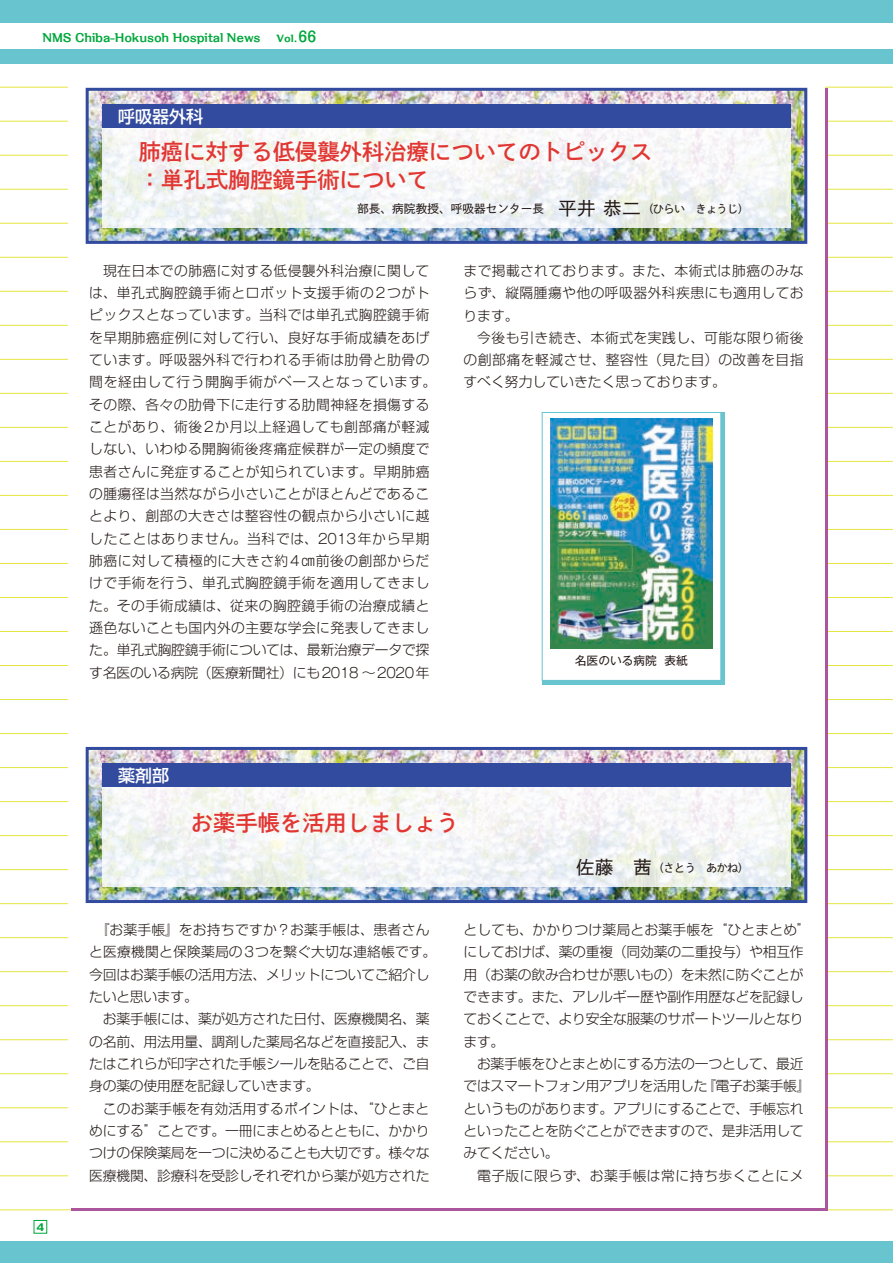
<style>
.page{position:relative;width:893px;height:1263px;background:#fff}
.page>*{position:absolute;margin:0;border:0;box-sizing:border-box;transform-origin:0 0}
.t1{font:22.35px/28.7px "P Shuei Go Kin Std B";color:#e13632}
.t2{font:18px "P Shuei Go Kin Std M";color:#231916}
.t3{font:500 16.95px "Shin Go Pro";color:#fff}
.t4{font:300 13.8px/22.4px "Shin Go Pro";letter-spacing:.02em;color:#231916}
.t5{font:300 13.8px/22.4px "Shin Go Pro";letter-spacing:-.015em;color:#231916}
.t6{font:11.7px "P Shuei Go Kin Std M";color:#231916}
.t7{font:700 11.7px "Kakumin Pro";letter-spacing:-.02em;color:#00a73c}
.t8{font:11.7px "Gothic MB101 Pro";color:#231916}
.t9{font:11.1px "P Shuei Go Kin Std M";letter-spacing:-.05em;color:#231916}
.t10{font:800 10.05px "Kakumin Pro";color:#00a73c}
.t11{font:800 9.6px "Kakumin Pro";color:#00a73c}
.s1{font-weight:700;font-size:14.85px}
.s2{font-size:18px}
.s3{font-size:11.1px}
.s4{font-family:"Gothic MB101 Pro"}
</style>
<div class="page">
<hr style="left:0;top:1209px;width:893px;height:1px;background:#e5e641">
<hr style="left:0;top:1175px;width:893px;height:1px;background:#e5e641">
<hr style="left:0;top:1141px;width:893px;height:1px;background:#e5e641">
<hr style="left:0;top:1107px;width:893px;height:1px;background:#e5e641">
<hr style="left:0;top:1073px;width:893px;height:1px;background:#e5e641">
<hr style="left:0;top:1039px;width:893px;height:1px;background:#e5e641">
<hr style="left:0;top:1005px;width:893px;height:1px;background:#e5e641">
<hr style="left:0;top:971px;width:893px;height:1px;background:#e5e641">
<hr style="left:0;top:937px;width:893px;height:1px;background:#e5e641">
<hr style="left:0;top:903px;width:893px;height:1px;background:#e5e641">
<hr style="left:0;top:869px;width:893px;height:1px;background:#e5e641">
<hr style="left:0;top:835px;width:893px;height:1px;background:#e5e641">
<hr style="left:0;top:801px;width:893px;height:1px;background:#e5e641">
<hr style="left:0;top:767px;width:893px;height:1px;background:#e5e641">
<hr style="left:0;top:733px;width:893px;height:1px;background:#e5e641">
<hr style="left:0;top:699px;width:893px;height:1px;background:#e5e641">
<hr style="left:0;top:665px;width:893px;height:1px;background:#e5e641">
<hr style="left:0;top:631px;width:893px;height:1px;background:#e5e641">
<hr style="left:0;top:597px;width:893px;height:1px;background:#e5e641">
<hr style="left:0;top:563px;width:893px;height:1px;background:#e5e641">
<hr style="left:0;top:529px;width:893px;height:1px;background:#e5e641">
<hr style="left:0;top:495px;width:893px;height:1px;background:#e5e641">
<hr style="left:0;top:461px;width:893px;height:1px;background:#e5e641">
<hr style="left:0;top:427px;width:893px;height:1px;background:#e5e641">
<hr style="left:0;top:393px;width:893px;height:1px;background:#e5e641">
<hr style="left:0;top:359px;width:893px;height:1px;background:#e5e641">
<hr style="left:0;top:325px;width:893px;height:1px;background:#e5e641">
<hr style="left:0;top:291px;width:893px;height:1px;background:#e5e641">
<hr style="left:0;top:257px;width:893px;height:1px;background:#e5e641">
<hr style="left:0;top:223px;width:893px;height:1px;background:#e5e641">
<hr style="left:0;top:189px;width:893px;height:1px;background:#e5e641">
<hr style="left:0;top:155px;width:893px;height:1px;background:#e5e641">
<hr style="left:0;top:121px;width:893px;height:1px;background:#e5e641">
<hr style="left:0;top:87px;width:893px;height:1px;background:#e5e641">
<div style="left:68px;top:85px;width:757px;height:1123px;background:#fff"></div>
<div style="left:0;top:0;width:893px;height:64px;background:#68c4cf"></div>
<div style="left:0;top:23px;width:893px;height:26px;background:#fff"></div>
<div style="left:0;top:1242px;width:893px;height:21px;background:#68c4cf"></div>
<div style="left:34px;top:1220px;width:13px;height:13px;border:1px solid #00a73c"></div>
<img style="left:90px;top:92px;width:713px;height:148px">
<svg style="left:102px;top:128px;width:689px;height:99px;fill:#f4f6f6"></svg>
<div style="left:102px;top:104px;width:689px;height:24px;background:#334b9e"></div>
<div style="left:86px;top:88px;width:721px;height:156px;border:3px solid #334b9e"></div>
<img style="left:90px;top:751px;width:713px;height:148px">
<svg style="left:102px;top:787px;width:689px;height:100px;fill:#f4f6f6"></svg>
<div style="left:102px;top:763px;width:689px;height:24px;background:#334b9e"></div>
<div style="left:86px;top:747px;width:721px;height:156px;border:3px solid #334b9e"></div>
<div style="left:542px;top:412px;width:183px;height:273px;background:#68c4cf"></div>
<div style="left:542px;top:412px;width:179px;height:268px;background:#fff"></div>
<div style="left:542px;top:412px;width:179px;height:269px;border:1px solid #68c4cf"></div>
<img style="left:550px;top:419px;width:163px;height:229px">
<p class="t7" style="left:43px;top:29px;width:220px">NMS Chiba-Hokusoh Hospital News</p>
<p class="t11" style="left:276px;top:31px;width:41px">Vol. <span class="s1">66</span></p>
<p class="t3" style="left:118px;top:102px;width:87px">呼吸器外科</p>
<h1 class="t1" style="left:139px;top:137px;width:515px">肺癌に対する低侵襲外科治療についてのトピックス：単孔式胸腔鏡手術について</h1>
<p class="t6" style="left:357px;top:201px;width:393px">部長、病院教授、呼吸器センター長 <span class="s2">平井 恭二</span><span class="s3">（ひらい　きょうじ）</span></p>
<p class="t4" style="left:89px;top:258px;width:349px">　現在日本での肺癌に対する低侵襲外科治療に関しては、単孔式胸腔鏡手術とロボット支援手術の<span class="s4">2</span>つがトピックスとなっています。当科では単孔式胸腔鏡手術を早期肺癌症例に対して行い、良好な手術成績をあげています。呼吸器外科で行われる手術は肋骨と肋骨の間を経由して行う開胸手術がベースとなっています。その際、各々の肋骨下に走行する肋間神経を損傷することがあり、術後<span class="s4">2</span>か月以上経過しても創部痛が軽減しない、いわゆる開胸術後疼痛症候群が一定の頻度で患者さんに発症することが知られています。早期肺癌の腫瘍径は当然ながら小さいことがほとんどであることより、創部の大きさは整容性の観点から小さいに越したことはありません。当科では、<span class="s4">2013</span>年から早期肺癌に対して積極的に大きさ約<span class="s4">4</span>㎝前後の創部からだけで手術を行う、単孔式胸腔鏡手術を適用してきました。その手術成績は、従来の胸腔鏡手術の治療成績と遜色ないことも国内外の主要な学会に発表してきました。単孔式胸腔鏡手術については、最新治療データで探す名医のいる病院（医療新聞社）にも<span class="s4">2018</span> ～<span class="s4">2020</span>年</p>
<p class="t4" style="left:463px;top:258px;width:342px">まで掲載されております。また、本術式は肺癌のみならず、縦隔腫瘍や他の呼吸器外科疾患にも適用しております。<br>　今後も引き続き、本術式を実践し、可能な限り術後の創部痛を軽減させ、整容性（見た目）の改善を目指すべく努力していきたく思っております。</p>
<p class="t8" style="left:575px;top:651px;width:115px">名医のいる病院 表紙</p>
<p class="t3" style="left:118px;top:761px;width:53px">薬剤部</p>
<h1 class="t1" style="left:191px;top:808px;width:269px">お薬手帳を活用しましょう</h1>
<h2 class="t2" style="left:576px;top:855px;width:77px">佐藤　茜</h2>
<p class="t9" style="left:653px;top:860px;width:97px">（さとう　あかね）</p>
<p class="t10" style="left:36px;top:1219px;width:9px">4</p>
<p class="t5" style="left:89px;top:917px;width:349px">　『お薬手帳』をお持ちですか？お薬手帳は、患者さんと医療機関と保険薬局の<span class="s4">3</span>つを繋ぐ大切な連絡帳です。今回はお薬手帳の活用方法、メリットについてご紹介したいと思います。<br>　お薬手帳には、薬が処方された日付、医療機関名、薬の名前、用法用量、調剤した薬局名などを直接記入、またはこれらが印字された手帳シールを貼ることで、ご自身の薬の使用歴を記録していきます。<br>　このお薬手帳を有効活用するポイントは、“ひとまとめにする”ことです。一冊にまとめるとともに、かかりつけの保険薬局を一つに決めることも大切です。様々な医療機関、診療科を受診しそれぞれから薬が処方された</p>
<p class="t5" style="left:463px;top:917px;width:349px">としても、かかりつけ薬局とお薬手帳を“ひとまとめ”にしておけば、薬の重複（同効薬の二重投与）や相互作用（お薬の飲み合わせが悪いもの）を未然に防ぐことができます。また、アレルギー歴や副作用歴などを記録しておくことで、より安全な服薬のサポートツールとなります。<br>　お薬手帳をひとまとめにする方法の一つとして、最近ではスマートフォン用アプリを活用した『電子お薬手帳』というものがあります。アプリにすることで、手帳忘れといったことを防ぐことができますので、是非活用してみてください。<br>　電子版に限らず、お薬手帳は常に持ち歩くことにメ</p>
</div>
